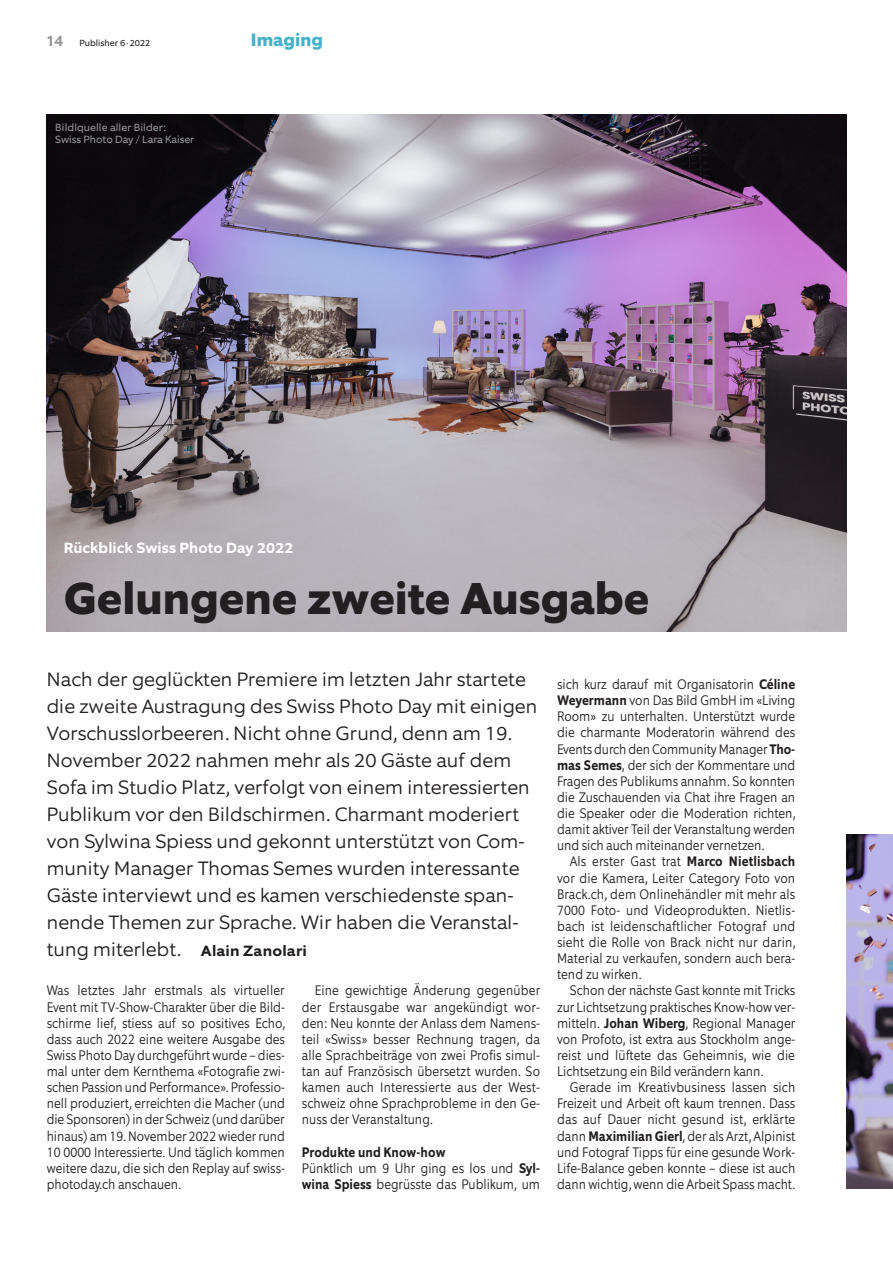
<style>
.page{position:relative;width:893px;height:1263px;background:#fff}
.page>*{position:absolute;margin:0;border:0;box-sizing:border-box;transform-origin:0 0}
.titel_haupt{font:800 45px "Equip";color:#231f20}
.lead{font:300 19.5px/27px "Equip";color:#231f20}
.t1{font:800 18px "Equip";letter-spacing:.005em;color:#46b2c9}
.spitzmarke{font:700 15px "Equip";letter-spacing:.005em;color:#fff}
.fliess_einzug{font:300 13.95px/16.2px "Equip Condensed";letter-spacing:.005em;color:#231f20;text-align:justify}
.fliess{font:300 13.95px/16.2px "Equip Condensed";color:#231f20;text-align:justify}
.zwischentitel{font:700 13.95px "Equip Condensed";letter-spacing:.005em;color:#231f20}
.legende{font:10.5px/12.3px "Equip";letter-spacing:.01em;color:#939598}
.t2{font:9px "Equip";color:#231f20}
.s1{font-weight:700;font-size:15px;color:#939598}
.s2{font-weight:700;font-size:15px}
.s3{font-weight:700}
</style>
<div class="page">
<img style="left:47px;top:115px;width:799px;height:516px">
<img style="left:846px;top:834px;width:47px;height:355px">
<p class="t2" style="left:47px;top:37px;width:105px"><span class="s1">14</span> Publisher 6·2022</p>
<p class="t1" style="left:251px;top:28px;width:74px">Imaging</p>
<p class="legende" style="left:55px;top:121px;width:141px">Bildlquelle aller Bilder:<br>Swiss Photo Day / Lara Kaiser</p>
<p class="spitzmarke" style="left:64px;top:539px;width:231px">Rückblick Swiss Photo Day 2022</p>
<p class="titel_haupt" style="left:64px;top:570px;width:587px">Gelungene zweite Ausgabe</p>
<p class="lead" style="left:47px;top:666px;width:492px">Nach der geglückten Premiere im letzten Jahr startete die zweite Austragung des Swiss Photo Day mit einigen Vorschusslorbeeren. Nicht ohne Grund, denn am 19.<br>November 2022 nahmen mehr als 20 Gäste auf dem Sofa im Studio Platz, verfolgt von einem interessierten Publikum vor den Bildschirmen. Charmant moderiert von Sylwina Spiess und gekonnt unterstützt von Com&shy;munity Manager Thomas Semes wurden interessante Gäste interviewt und es kamen verschiedenste span&shy;nende Themen zur Sprache. Wir haben die Veranstal&shy;tung miterlebt. <span class="s2">Alain Zanolari</span></p>
<p class="fliess" style="left:47px;top:982px;width:240px">Was letztes Jahr erstmals als virtueller Event mit TV-Show-Charakter über die Bild&shy;schirme lief, stiess auf so positives Echo, dass auch 2022 eine weitere Ausgabe des Swiss Photo Day durchgeführt wurde – dies&shy;mal unter dem Kernthema «Fotografie zwi&shy;schen Passion und Performance». Professio&shy;nell produziert, erreichten die Macher (und die Sponsoren) in der Schweiz (und darüber hinaus) am 19. November 2022 wieder rund 10 0000 Interessierte. Und täglich kommen weitere dazu, die sich den Replay auf swiss&shy;photoday.ch anschauen.</p>
<p class="fliess_einzug" style="left:302px;top:982px;width:240px;text-indent:13px">Eine gewichtige Änderung gegenüber der Erstausgabe war angekündigt wor&shy;den: Neu konnte der Anlass dem Namens&shy;teil «Swiss» besser Rechnung tragen, da alle Sprachbeiträge von zwei Profis simul&shy;tan auf Französisch übersetzt wurden. So kamen auch Interessierte aus der West&shy;schweiz ohne Sprachprobleme in den Ge&shy;nuss der Veranstaltung.</p>
<p class="zwischentitel" style="left:302px;top:1143px;width:145px">Produkte und Know-how</p>
<p class="fliess" style="left:302px;top:1160px;width:240px">Pünktlich um 9 Uhr ging es los und <span class="s3">Syl&shy;wina Spiess</span> begrüsste das Publikum, um</p>
<p class="fliess" style="left:557px;top:676px;width:240px">sich kurz darauf mit Organisatorin <span class="s3">Céline Weyermann</span> von Das Bild GmbH im «Living Room» zu unterhalten. Unterstützt wurde die charmante Moderatorin während des Events durch den Community Manager <span class="s3">Tho&shy;mas Semes</span>, der sich der Kommentare und Fragen des Publikums annahm. So konnten die Zuschauenden via Chat ihre Fragen an die Speaker oder die Moderation richten, damit aktiver Teil der Veranstaltung werden und sich auch miteinander vernetzen.</p>
<p class="fliess_einzug" style="left:557px;top:853px;width:240px;text-indent:13px">Als erster Gast trat <span class="s3">Marco Nietlisbach </span>vor die Kamera, Leiter Category Foto von Brack.ch, dem Onlinehändler mit mehr als 7000 Foto- und Videoprodukten. Nietlis&shy;bach ist leidenschaftlicher Fotograf und sieht die Rolle von Brack nicht nur darin, Material zu verkaufen, sondern auch bera&shy;tend zu wirken.</p>
<p class="fliess_einzug" style="left:557px;top:982px;width:240px;text-indent:13px">Schon der nächste Gast konnte mit Tricks zur Lichtsetzung praktisches Know-how ver&shy;mitteln. <span class="s3">Johan Wiberg</span>, Regional Manager von Profoto, ist extra aus Stockholm ange&shy;reist und lüftete das Geheimnis, wie die Lichtsetzung ein Bild verändern kann.</p>
<p class="fliess_einzug" style="left:557px;top:1079px;width:240px;text-indent:13px">Gerade im Kreativbusiness lassen sich Freizeit und Arbeit oft kaum trennen. Dass das auf Dauer nicht gesund ist, erklärte dann <span class="s3">Maximilian Gierl</span>, der als Arzt, Alpinist und Fotograf Tipps für eine gesunde Work-Life-Balance geben konnte – diese ist auch dann wichtig, wenn die Arbeit Spass macht.</p>
</div>
